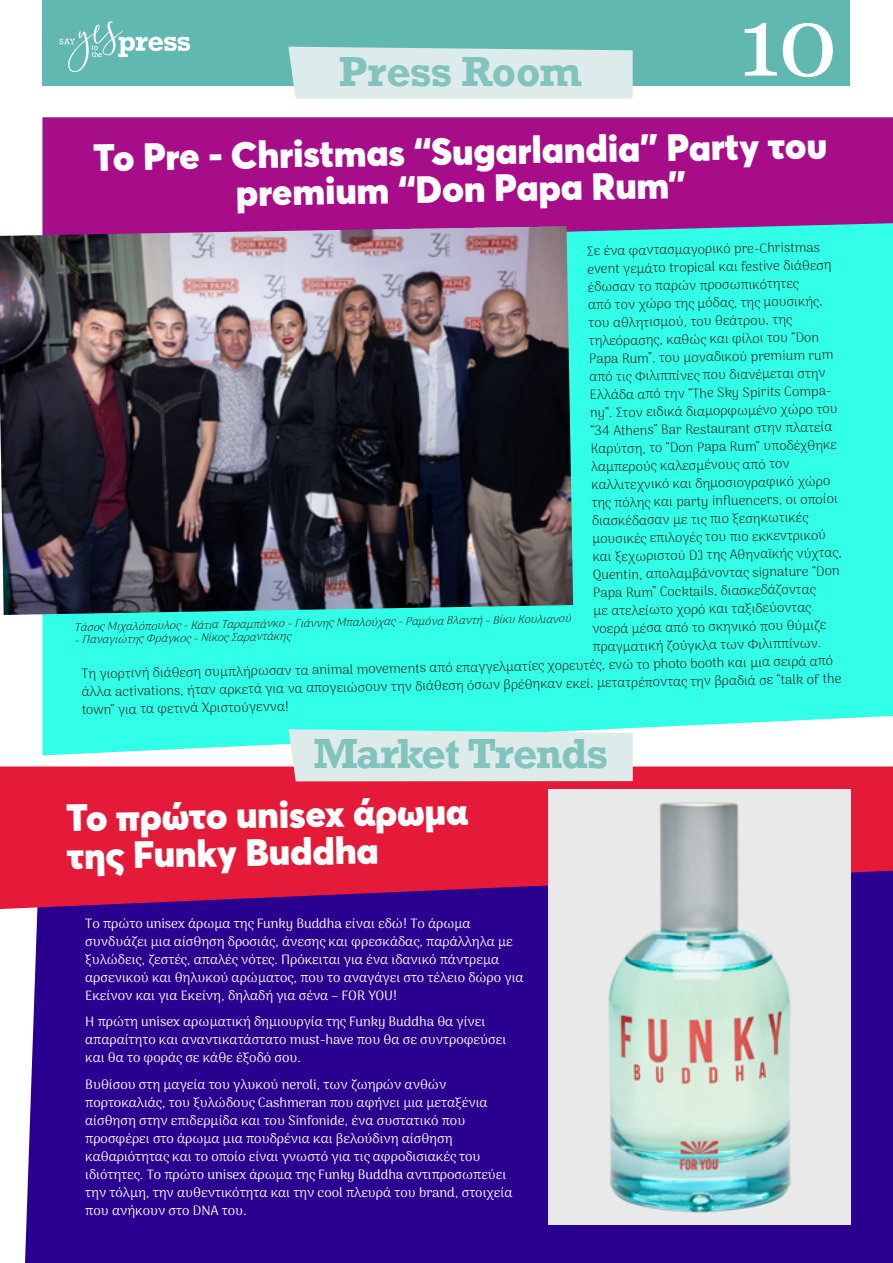
<style>
.page{position:relative;width:893px;height:1263px;background:#fff}
.page>*{position:absolute;margin:0;border:0;box-sizing:border-box;transform-origin:0 0}
.t1{font:97.5px "Georgia";color:#fff}
.t2{font:700 39.6px "Rockwell";letter-spacing:-.02em;color:#82c3bd}
.t3{font:700 39.6px "Rockwell";color:#82c3bd}
.t4{font:900 37.5px/37.5px "Averta";color:#fff;text-align:center}
.t5{font:100 13.5px "Arima";color:#231f20}
.t6{font:100 13.5px/18px "Arima";color:#fff}
.t7{font:italic 100 11.25px "Arima";color:#231f20}
</style>
<div class="page">
<div style="left:43px;top:0;width:807px;height:85px;background:#61b8b0"></div>
<svg style="left:60px;top:21px;width:130px;height:51px"></svg>
<div style="left:43px;top:245px;width:850px;height:510px;background:#32ffe7"></div>
<div style="left:43px;top:117px;width:850px;height:128px;background:#a70d89"></div>
<div style="left:25px;top:909px;width:868px;height:354px;background:#29008f"></div>
<svg style="left:0;top:766px;width:893px;height:143px;background:#d31941"></svg>
<div style="left:288px;top:47px;width:345px;height:52px;background:#ddecea"></div>
<div style="left:288px;top:729px;width:345px;height:52px;background:#ddecea"></div>
<img style="left:549px;top:789px;width:301px;height:436px">
<img style="left:0;top:226px;width:573px;height:389px">
<h2 class="t3" style="left:339px;top:46px;width:245px">Press Room</h2>
<h1 class="t1" style="left:738px;top:-29px;width:101px">10</h1>
<h3 class="t4" style="left:93px;top:138px;width:735px;rotate:-1deg">Το Pre - Christmas “Sugarlandia” Party του premium “Don Papa Rum”</h3>
<p class="t5" style="left:587px;top:243px;width:234px;rotate:-1deg">Σε ένα φαντασμαγορικό pre-Christmas</p>
<p class="t5" style="left:587px;top:261px;width:246px;rotate:-1deg">event γεμάτο tropical και festive διάθεση</p>
<p class="t5" style="left:588px;top:279px;width:212px;rotate:-1deg">έδωσαν το παρών προσωπικότητες</p>
<p class="t5" style="left:588px;top:297px;width:236px;rotate:-1deg">από τον χώρο της μόδας, της μουσικής,</p>
<p class="t5" style="left:588px;top:315px;width:205px;rotate:-1deg">του αθλητισμού, του θεάτρου, της</p>
<p class="t5" style="left:589px;top:333px;width:232px;rotate:-1deg">τηλεόρασης, καθώς και φίλοι του “Don</p>
<p class="t5" style="left:589px;top:351px;width:246px;rotate:-1deg">Papa Rum”, του μοναδικού premium rum</p>
<p class="t5" style="left:589px;top:369px;width:238px;rotate:-1deg">από τις Φιλιππίνες που διανέμεται στην</p>
<p class="t5" style="left:590px;top:387px;width:251px;rotate:-1deg">Ελλάδα από την “The Sky Spirits Compa-</p>
<p class="t5" style="left:590px;top:405px;width:249px;rotate:-1deg">ny”. Στον ειδικά διαμορφωμένο χώρο του</p>
<p class="t5" style="left:590px;top:423px;width:243px;rotate:-1deg">“34 Athens” Bar Restaurant στην πλατεία</p>
<p class="t5" style="left:591px;top:441px;width:248px;rotate:-1deg">Καρύτση, το “Don Papa Rum” υποδέχθηκε</p>
<p class="t5" style="left:591px;top:459px;width:200px;rotate:-1deg">λαμπερούς καλεσμένους από τον</p>
<p class="t5" style="left:591px;top:477px;width:241px;rotate:-1deg">καλλιτεχνικό και δημοσιογραφικό χώρο</p>
<p class="t5" style="left:591px;top:495px;width:248px;rotate:-1deg">της πόλης και party infl uencers, οι οποίοι</p>
<p class="t5" style="left:592px;top:513px;width:218px;rotate:-1deg">διασκέδασαν με τις πιο ξεσηκωτικές</p>
<p class="t5" style="left:592px;top:531px;width:235px;rotate:-1deg">μουσικές επιλογές του πιο εκκεντρικού</p>
<p class="t5" style="left:592px;top:549px;width:251px;rotate:-1deg">και ξεχωριστού DJ της Αθηναϊκής νύχτας,</p>
<p class="t5" style="left:593px;top:567px;width:248px;rotate:-1deg">Quentin, απολαμβάνοντας signature “Don</p>
<p class="t5" style="left:593px;top:585px;width:224px;rotate:-1deg">Papa Rum” Cocktails, διασκεδάζοντας</p>
<p class="t5" style="left:593px;top:603px;width:219px;rotate:-1deg">με ατελείωτο χορό και ταξιδεύοντας</p>
<p class="t5" style="left:592px;top:621px;width:235px;rotate:-1deg">νοερά μέσα από το σκηνικό που θύμιζε</p>
<p class="t5" style="left:592px;top:639px;width:230px;rotate:-1deg">πραγματική ζούγκλα των Φιλιππίνων.</p>
<p class="t5" style="left:81px;top:666px;width:753px;rotate:-1deg">Τη γιορτινή διάθεση συμπλήρωσαν τα animal movements από επαγγελματίες χορευτές, ενώ το photo booth και μια σειρά από</p>
<p class="t7" style="left:74px;top:620px;width:498px;rotate:-1deg">Τάσος Μιχαλόπουλος - Κάτια Ταραμπάνκο - Γιάννης Μπαλούχας - Ραμόνα Βλαντή - Βίκυ Κουλιανού</p>
<p class="t7" style="left:74px;top:633px;width:218px;rotate:-1deg">- Παναγιώτης Φράγκος - Νίκος Σαραντάκης</p>
<p class="t5" style="left:82px;top:684px;width:761px;rotate:-1deg">άλλα activations, ήταν αρκετά για να απογειώσουν την διάθεση όσων βρέθηκαν εκεί, μετατρέποντας την βραδιά σε “talk of the</p>
<p class="t5" style="left:82px;top:702px;width:208px;rotate:-1deg">town” για τα φετινά Χριστούγεννα!</p>
<h2 class="t2" style="left:313px;top:728px;width:296px">Market Trends</h2>
<h3 class="t4" style="left:66px;top:799px;width:403px;text-align:left;rotate:-1deg">Το πρώτο unisex άρωμα της Funky Buddha</h3>
<p class="t6" style="left:85px;top:914px;width:440px">Το πρώτο unisex άρωμα της Funky Buddha είναι εδώ! Το άρωμα συνδυάζει μια αίσθηση δροσιάς, άνεσης και φρεσκάδας, παράλληλα με ξυλώδεις, ζεστές, απαλές νότες. Πρόκειται για ένα ιδανικό πάντρεμα αρσενικού και θηλυκού αρώματος, που το αναγάγει στο τέλειο δώρο για Εκείνον και για Εκείνη, δηλαδή για σένα – FOR YOU!</p>
<p class="t6" style="left:85px;top:1012px;width:422px">Η πρώτη unisex αρωματική δημιουργία της Funky Buddha θα γίνει απαραίτητο και αναντικατάστατο must-have που θα σε συντροφεύσει και θα το φοράς σε κάθε έξοδό σου.</p>
<p class="t6" style="left:85px;top:1075px;width:429px">Βυθίσου στη μαγεία του γλυκού neroli, των ζωηρών ανθών πορτοκαλιάς, του ξυλώδους Cashmeran που αφήνει μια μεταξένια αίσθηση στην επιδερμίδα και του Sinfonide, ένα συστατικό που προσφέρει στο άρωμα μια πουδρένια και βελούδινη αίσθηση καθαριότητας και το οποίο είναι γνωστό για τις αφροδισιακές του ιδιότητες. Το πρώτο unisex άρωμα της Funky Buddha αντιπροσωπεύει την τόλμη, την αυθεντικότητα και την cool πλευρά του brand, στοιχεία που ανήκουν στο DNA του.</p>
</div>
